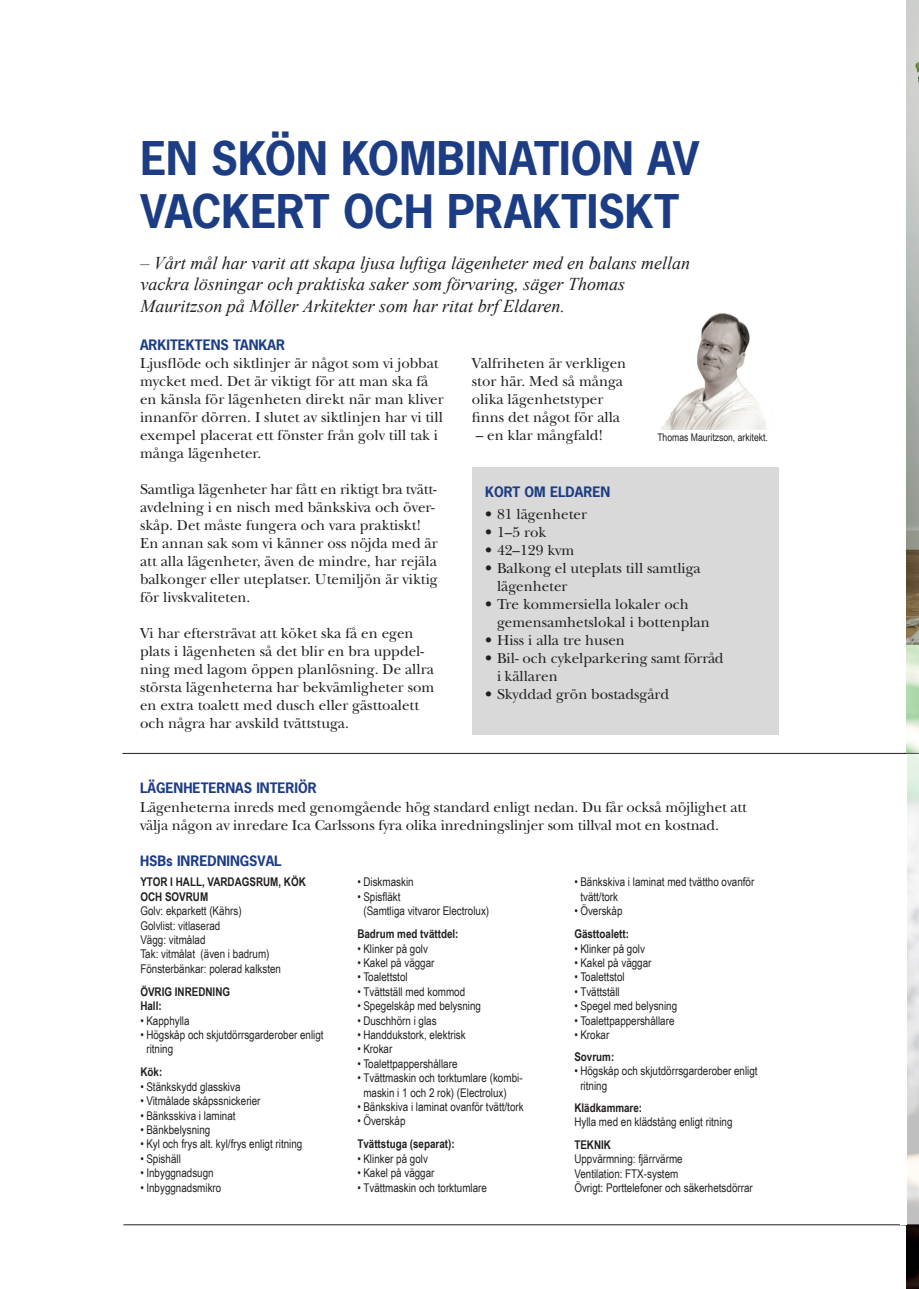
<style>
.page{position:relative;width:919px;height:1289px;background:#fff}
.page>*{position:absolute;margin:0;border:0;box-sizing:border-box;transform-origin:0 0}
.t1{font:700 43.5px/52.5px "News Gothic";color:#1c3c84}
.t2{font:italic 18px/21.6px "Times New Roman";color:#231f20}
.t3{font:15px/18px "New Baskerville Std";color:#231f20}
.t4{font:700 13.5px "News Gothic";color:#1c3c84}
.t5{font:12px/14.4px "Arial Narrow";color:#231f20}
.t6{font:700 12px/14.4px "Arial Narrow";color:#231f20}
.t7{font:10.5px "Arial Narrow";color:#231f20}
</style>
<div class="page">
<img style="left:906px;top:644px;width:12px;height:644px">
<div style="left:472px;top:467px;width:306px;height:268px;background:#d9d9d9"></div>
<img style="left:661px;top:313px;width:106px;height:116px">
<hr style="left:122px;top:753px;width:784px;height:1px;background:#231f20">
<svg style="left:906px;top:753px;width:12px;height:472px"></svg>
<hr style="left:123px;top:1224px;width:784px;height:1px;background:#231f20">
<div style="left:899px;top:753px;width:7px;height:471px;background:#fff"></div>
<img style="left:906px;top:0;width:12px;height:644px">
<h1 class="t1" style="left:140px;top:132px;width:560px">EN SKÖN KOMBINATION AV<br>VACKERT OCH PRAKTISKT</h1>
<p class="t2" style="left:140px;top:251px;width:551px">– Vårt mål har varit att skapa ljusa luftiga lägenheter med en balans mellan vackra lösningar och praktiska saker som förvaring, säger Thomas<br>Mauritzson på Möller Arkitekter som har ritat brf Eldaren.</p>
<p class="t4" style="left:140px;top:336px;width:146px">ARKITEKTENS TANKAR</p>
<p class="t3" style="left:140px;top:354px;width:305px">Ljusflöde och siktlinjer är något som vi jobbat mycket med. Det är viktigt för att man ska få en känsla för lägenheten direkt när man kliver innanför dörren. I slutet av siktlinjen har vi till exempel placerat ett fönster från golv till tak i många lägenheter.</p>
<p class="t3" style="left:140px;top:480px;width:299px">Samtliga lägenheter har fått en riktigt bra tvätt&shy;avdelning i en nisch med bänkskiva och över&shy;skåp. Det måste fungera och vara praktiskt!<br>En annan sak som vi känner oss nöjda med är att alla lägenheter, även de mindre, har rejäla balkonger eller uteplatser. Utemiljön är viktig för livskvaliteten.</p>
<p class="t3" style="left:140px;top:624px;width:296px">Vi har eftersträvat att köket ska få en egen plats i lägenheten så det blir en bra uppdel&shy;ning med lagom öppen planlösning. De allra största lägenheterna har bekvämligheter som en extra toalett med dusch eller gästtoalett och några har avskild tvättstuga.</p>
<p class="t4" style="left:140px;top:779px;width:178px">LÄGENHETERNAS INTERIÖR</p>
<p class="t3" style="left:472px;top:354px;width:156px">Valfriheten är verkligen stor här. Med så många olika lägenhetstyper finns det något för alla</p>
<p class="t3" style="left:476px;top:426px;width:129px">– en klar mångfald!</p>
<p class="t7" style="left:657px;top:429px;width:112px">Thomas Mauritzson, arkitekt.</p>
<p class="t4" style="left:485px;top:482px;width:127px">KORT OM ELDAREN</p>
<p class="t3" style="left:485px;top:505px;width:103px">• 81 lägenheter</p>
<p class="t3" style="left:485px;top:523px;width:63px">• 1–5 rok</p>
<p class="t3" style="left:485px;top:541px;width:91px">• 42–129 kvm</p>
<p class="t3" style="left:497px;top:559px;width:205px;text-indent:-12px">• Balkong el uteplats till samtliga lägenheter</p>
<p class="t3" style="left:497px;top:595px;width:214px;text-indent:-12px">• Tre kommersiella lokaler och gemensamhetslokal i bottenplan</p>
<p class="t3" style="left:485px;top:631px;width:141px">• Hiss i alla tre husen</p>
<p class="t3" style="left:497px;top:649px;width:228px;text-indent:-12px">• Bil- och cykelparkering samt förråd i källaren</p>
<p class="t3" style="left:485px;top:685px;width:186px">• Skyddad grön bostadsgård</p>
<p class="t3" style="left:140px;top:797px;width:608px">Lägenheterna inreds med genomgående hög standard enligt nedan. Du får också möjlighet att välja någon av inredare Ica Carlssons fyra olika inredningslinjer som tillval mot en kostnad.</p>
<p class="t4" style="left:140px;top:851px;width:143px">HSBs INREDNINGSVAL</p>
<p class="t6" style="left:140px;top:874px;width:167px">YTOR I HALL, VARDAGSRUM, KÖK<br>OCH SOVRUM</p>
<p class="t5" style="left:140px;top:903px;width:142px">Golv: ekparkett (Kährs)<br>Golvlist: vitlaserad<br>Vägg: vitmålad<br>Tak: vitmålat (även i badrum)<br>Fönsterbänkar: polerad kalksten</p>
<p class="t6" style="left:140px;top:983px;width:91px">ÖVRIG INREDNING<br>Hall:</p>
<p class="t5" style="left:140px;top:1012px;width:51px">• Kapphylla</p>
<p class="t5" style="left:146px;top:1027px;width:179px;text-indent:-6px">• Högskåp och skjutdörrsgarderober enligt ritning</p>
<p class="t6" style="left:140px;top:1064px;width:23px">Kök:</p>
<p class="t5" style="left:140px;top:1078px;width:102px">• Stänkskydd glasskiva</p>
<p class="t5" style="left:140px;top:1093px;width:122px">• Vitmålade skåpssnickerier</p>
<p class="t5" style="left:140px;top:1107px;width:97px">• Bänksskiva i laminat</p>
<p class="t5" style="left:140px;top:1121px;width:71px">• Bänkbelysning</p>
<p class="t5" style="left:140px;top:1136px;width:163px">• Kyl och frys alt. kyl/frys enligt ritning</p>
<p class="t5" style="left:140px;top:1150px;width:42px">• Spishäll</p>
<p class="t5" style="left:140px;top:1165px;width:75px">• Inbyggnadsugn</p>
<p class="t5" style="left:140px;top:1179px;width:82px">• Inbyggnadsmikro</p>
<p class="t5" style="left:357px;top:874px;width:58px">• Diskmaskin</p>
<p class="t5" style="left:363px;top:888px;width:127px;text-indent:-6px">• Spisfläkt<br>(Samtliga vitvaror Electrolux)</p>
<p class="t6" style="left:357px;top:926px;width:103px">Badrum med tvättdel:</p>
<p class="t5" style="left:357px;top:940px;width:72px">• Klinker på golv</p>
<p class="t5" style="left:357px;top:955px;width:79px">• Kakel på väggar</p>
<p class="t5" style="left:357px;top:969px;width:52px">• Toalettstol</p>
<p class="t5" style="left:357px;top:983px;width:109px">• Tvättställ med kommod</p>
<p class="t5" style="left:357px;top:998px;width:125px">• Spegelskåp med belysning</p>
<p class="t5" style="left:357px;top:1012px;width:81px">• Duschhörn i glas</p>
<p class="t5" style="left:357px;top:1027px;width:110px">• Handdukstork, elektrisk</p>
<p class="t5" style="left:357px;top:1041px;width:36px">• Krokar</p>
<p class="t5" style="left:357px;top:1055px;width:102px">• Toalettpappershållare</p>
<p class="t5" style="left:363px;top:1070px;width:161px;text-indent:-6px">• Tvättmaskin och torktumlare (kombi&shy;maskin i 1 och 2 rok) (Electrolux)</p>
<p class="t5" style="left:357px;top:1099px;width:168px">• Bänkskiva i laminat ovanför tvätt/tork</p>
<p class="t5" style="left:357px;top:1113px;width:50px">• Överskåp</p>
<p class="t6" style="left:357px;top:1136px;width:99px">Tvättstuga (separat):</p>
<p class="t5" style="left:357px;top:1150px;width:72px">• Klinker på golv</p>
<p class="t5" style="left:357px;top:1165px;width:79px">• Kakel på väggar</p>
<p class="t5" style="left:357px;top:1179px;width:131px">• Tvättmaskin och torktumlare</p>
<p class="t5" style="left:580px;top:874px;width:175px;text-indent:-6px">• Bänkskiva i laminat med tvättho ovanför tvätt/tork</p>
<p class="t5" style="left:574px;top:903px;width:50px">• Överskåp</p>
<p class="t6" style="left:574px;top:926px;width:56px">Gästtoalett:</p>
<p class="t5" style="left:574px;top:940px;width:72px">• Klinker på golv</p>
<p class="t5" style="left:574px;top:955px;width:79px">• Kakel på väggar</p>
<p class="t5" style="left:574px;top:969px;width:52px">• Toalettstol</p>
<p class="t5" style="left:574px;top:983px;width:47px">• Tvättställ</p>
<p class="t5" style="left:574px;top:998px;width:104px">• Spegel med belysning</p>
<p class="t5" style="left:574px;top:1012px;width:102px">• Toalettpappershållare</p>
<p class="t5" style="left:574px;top:1027px;width:36px">• Krokar</p>
<p class="t6" style="left:574px;top:1048px;width:41px">Sovrum:</p>
<p class="t5" style="left:580px;top:1063px;width:179px;text-indent:-6px">• Högskåp och skjutdörrsgarderober enligt ritning</p>
<p class="t6" style="left:574px;top:1099px;width:69px">Klädkammare:</p>
<p class="t5" style="left:574px;top:1113px;width:160px">Hylla med en klädstång enligt ritning</p>
<p class="t6" style="left:574px;top:1136px;width:38px">TEKNIK</p>
<p class="t5" style="left:574px;top:1151px;width:180px">Uppvärmning: fjärrvärme<br>Ventilation: FTX-system<br>Övrigt: Porttelefoner och säkerhetsdörrar</p>
</div>
